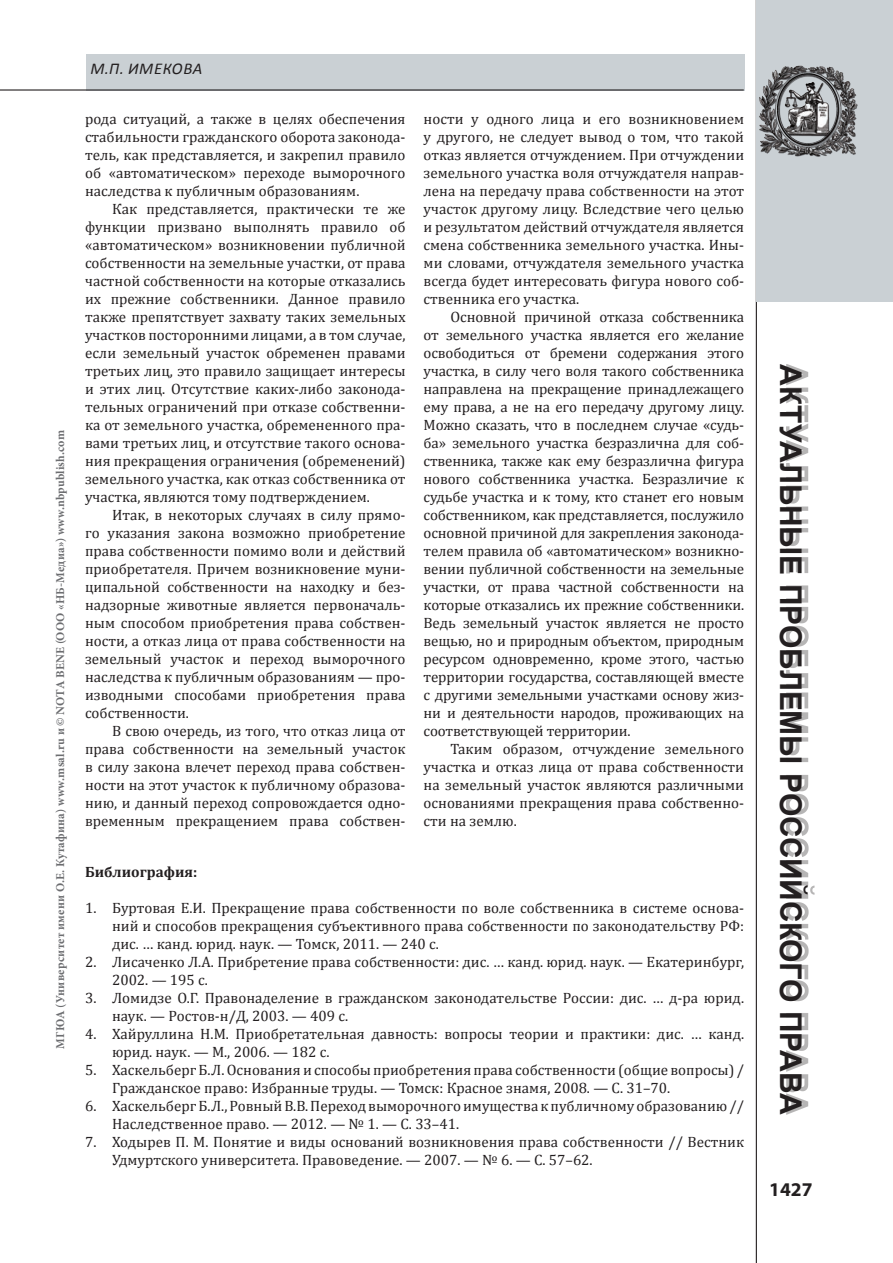
<style>
.page{position:relative;width:893px;height:1263px;background:#fff}
.page>*{position:absolute;margin:0;border:0;box-sizing:border-box;transform-origin:0 0}
.t1{font:700 30px "Arial";letter-spacing:-.005em;color:#231f20}
.t2{font:700 19.5px "Myriad Pro";color:#231f20}
.t3{font:italic 16.5px "Calibri";color:#231f20}
.t4{font:15px/18px "Cambria";color:#231f20;text-align:justify}
.t5{font:700 15px "Cambria";color:#231f20}
.t6{font:700 12px "Minion Pro";letter-spacing:.02em;color:#6c6d70}
</style>
<div class="page">
<hr style="left:756px;top:0;width:1px;height:1263px;background:#231f20">
<div style="left:786px;top:364px;width:28px;height:751px;background:#231f20;opacity:.33"></div>
<div style="left:757px;top:0;width:136px;height:301px;background:#cad0d4"></div>
<div style="left:563px;top:54px;width:182px;height:36px;background:#cad0d4"></div>
<div style="left:86px;top:54px;width:477px;height:36px;background:#cad0d4"></div>
<hr style="left:0;top:89px;width:744px;height:2px;background:#231f20">
<img style="left:755px;top:54px;width:103px;height:111px">
<p class="t6" style="left:52px;top:1048px;width:620px;rotate:-90deg">МГЮА (Университет имени О.Е. Кутафина) www.msal.ru и © NOTA BENE (ООО «НБ-Медиа») www.nbpublish.com</p>
<p class="t3" style="left:90px;top:58px;width:50px">м.п.имекова</p>
<p class="t4" style="left:85px;top:110px;width:322px">рода ситуаций, а также в целях обеспечения стабильности гражданского оборота законода&shy;тель, как представляется, и закрепил правило об «автоматическом» переходе выморочного наследства к публичным образованиям.</p>
<p class="t4" style="left:85px;top:200px;width:322px;text-indent:27px">Как представляется, практически те же функции призвано выполнять правило об «автоматическом» возникновении публичной собственности на земельные участки, от права частной собственности на которые отказались их прежние собственники. Данное правило также препятствует захвату таких земельных участков посторонними лицами, а в том случае, если земельный участок обременен правами третьих лиц, это правило защищает интересы и этих лиц. Отсутствие каких-либо законода&shy;тельных ограничений при отказе собственни&shy;ка от земельного участка, обремененного пра&shy;вами третьих лиц, и отсутствие такого основа&shy;ния прекращения ограничения (обременений) земельного участка, как отказ собственника от участка, являются тому подтверждением.</p>
<p class="t4" style="left:85px;top:506px;width:322px;text-indent:27px">Итак, в некоторых случаях в силу прямо&shy;го указания закона возможно приобретение права собственности помимо воли и действий приобретателя. Причем возникновение муни&shy;ципальной собственности на находку и без&shy;надзорные животные является первоначаль&shy;ным способом приобретения права собствен&shy;ности, а отказ лица от права собственности на земельный участок и переход выморочного наследства к публичным образованиям — про&shy;изводными способами приобретения права собственности.</p>
<p class="t4" style="left:85px;top:722px;width:322px;text-indent:27px">В свою очередь, из того, что отказ лица от права собственности на земельный участок в силу закона влечет переход права собствен&shy;ности на этот участок к публичному образова&shy;нию, и данный переход сопровождается одно&shy;временным прекращением права собствен-</p>
<p class="t4" style="left:424px;top:110px;width:322px">ности у одного лица и его возникновением у другого, не следует вывод о том, что такой отказ является отчуждением. При отчуждении земельного участка воля отчуждателя направ&shy;лена на передачу права собственности на этот участок другому лицу. Вследствие чего целью и результатом действий отчуждателя является смена собственника земельного участка. Ины&shy;ми словами, отчуждателя земельного участка всегда будет интересовать фигура нового соб&shy;ственника его участка.</p>
<p class="t4" style="left:424px;top:308px;width:322px;text-indent:27px">Основной причиной отказа собственника от земельного участка является его желание освободиться от бремени содержания этого участка, в силу чего воля такого собственника направлена на прекращение принадлежащего ему права, а не на его передачу другому лицу.<br>Можно сказать, что в последнем случае «судь&shy;ба» земельного участка безразлична для соб&shy;ственника, также как ему безразлична фигура нового собственника участка. Безразличие к судьбе участка и к тому, кто станет его новым собственником, как представляется, послужило основной причиной для закрепления законода&shy;телем правила об «автоматическом» возникно&shy;вении публичной собственности на земельные участки, от права частной собственности на которые отказались их прежние собственники.<br>Ведь земельный участок является не просто вещью, но и природным объектом, природным ресурсом одновременно, кроме этого, частью территории государства, составляющей вместе с другими земельными участками основу жиз&shy;ни и деятельности народов, проживающих на соответствующей территории.</p>
<p class="t4" style="left:424px;top:740px;width:322px;text-indent:27px">Таким образом, отчуждение земельного участка и отказ лица от права собственности на земельный участок являются различными основаниями прекращения права собственно&shy;сти на землю.</p>
<p class="t5" style="left:85px;top:862px;width:114px">Библиография:</p>
<p class="t4" style="left:112px;top:899px;width:634px;text-indent:-27px">1. Буртовая Е.И. Прекращение права собственности по воле собственника в системе основа&shy;ний и способов прекращения субъективного права собственности по законодательству РФ: дис. … канд. юрид. наук. — Томск, 2011. — 240 с.</p>
<p class="t4" style="left:112px;top:953px;width:634px;text-indent:-27px">2. Лисаченко Л.А. Прибретение права собственности: дис. … канд. юрид. наук. — Екатеринбург,<br>2002. — 195 с.</p>
<p class="t4" style="left:112px;top:989px;width:633px;text-indent:-27px">3. Ломидзе О.Г. Правонаделение в гражданском законодательстве России: дис. … д-ра юрид. наук. — Ростов-н/Д, 2003. — 409 с.</p>
<p class="t4" style="left:112px;top:1025px;width:634px;text-indent:-27px">4. Хайруллина Н.М. Приобретательная давность: вопросы теории и практики: дис. … канд. юрид. наук. — М., 2006. — 182 с.</p>
<p class="t4" style="left:112px;top:1061px;width:634px;text-indent:-27px">5. Хаскельберг Б.Л. Основания и способы приобретения права собственности (общие вопросы) /<br>Гражданское право: Избранные труды. — Томск: Красное знамя, 2008. — С. 31–70.</p>
<p class="t4" style="left:112px;top:1097px;width:634px;text-indent:-27px">6. Хаскельберг Б.Л., Ровный В.В. Переход выморочного имущества к публичному образованию //<br>Наследственное право. — 2012. — № 1. — С. 33–41.</p>
<p class="t4" style="left:112px;top:1133px;width:634px;text-indent:-27px">7. Ходырев П. М. Понятие и виды оснований возникновения права собственности // Вестник<br>Удмуртского университета. Правоведение. — 2007. — № 6. — С. 57–62.</p>
<h1 class="t1" style="left:810px;top:364px;width:747px;rotate:90deg">Актуальные проблемы российского права</h1>
<h2 class="t2" style="left:769px;top:1177px;width:45px">1427</h2>
</div>
